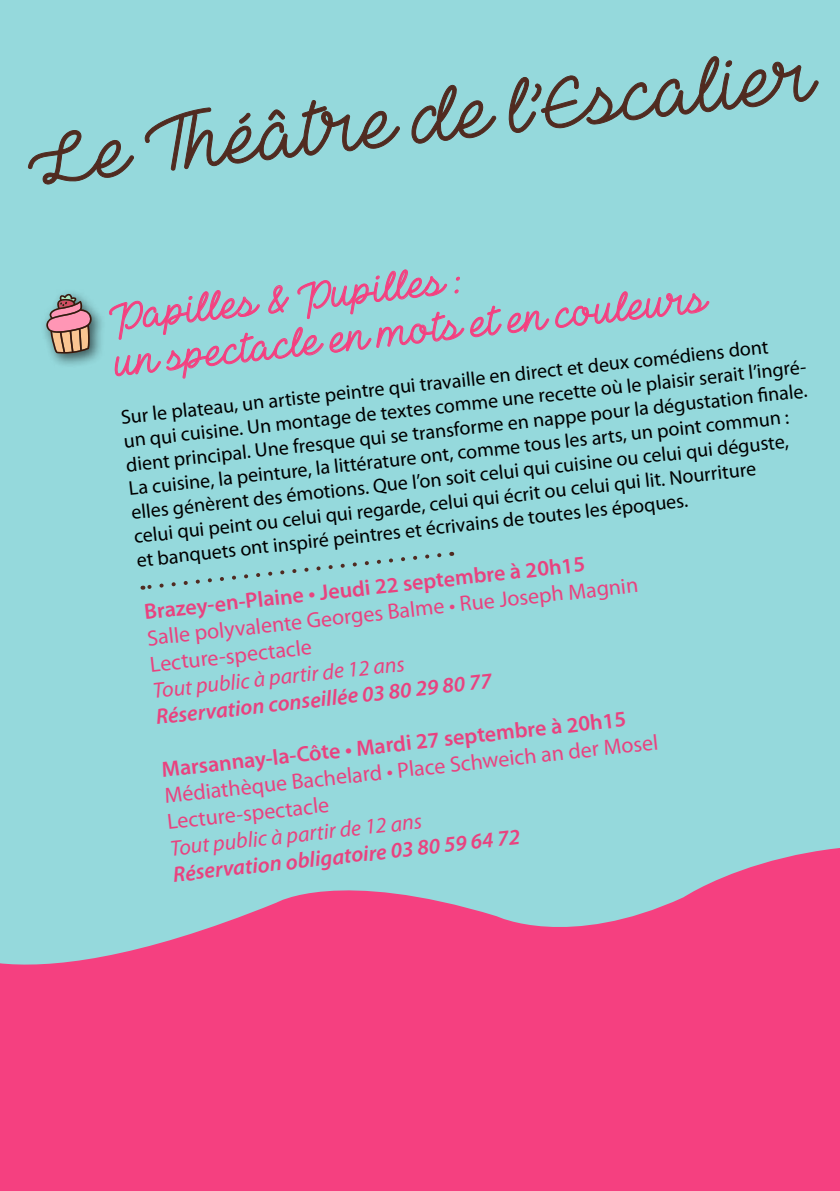
<style>
.page{position:relative;width:840px;height:1191px;background:#fff}
.page>*{position:absolute;margin:0;border:0;box-sizing:border-box;transform-origin:0 0}
.t1{font:72px "The Heart Maze Demo";color:#512b20}
.t2{font:38px/45px "The Heart Maze Demo";color:#f54080}
.t3{font:22px/27px "Myriad Pro";color:#e9427f}
.t4{font:600 22px "Myriad Pro";color:#e9427f}
.t5{font:italic 600 22px "Myriad Pro";color:#e9427f}
.t6{font:italic 22px "Myriad Pro";color:#e9427f}
.t7{font:20px/24px "Myriad Pro";color:#000}
</style>
<div class="page">
<div style="left:0;top:0;width:839px;height:994px;background:#95d9dc"></div>
<svg style="left:28px;top:130px;width:106px;height:55px"></svg>
<svg style="left:144px;top:100px;width:256px;height:71px"></svg>
<svg style="left:411px;top:84px;width:85px;height:60px"></svg>
<svg style="left:508px;top:56px;width:310px;height:77px"></svg>
<div style="left:0;top:1017px;width:839px;height:174px;background:#f54080"></div>
<div style="left:40px;top:287px;width:66px;height:81px;background:#000;opacity:.6"></div>
<svg style="left:46px;top:294px;width:46px;height:60px"></svg>
<svg style="left:0;top:848px;width:839px;height:169px;fill:#f54080"></svg>
<svg style="left:109px;top:269px;width:392px;height:110px"></svg>
<svg style="left:507px;top:291px;width:202px;height:43px"></svg>
<svg style="left:142px;top:553px;width:300px;height:37px"></svg>
<h1 class="t1" style="left:23px;top:117px;width:792px;rotate:-6deg">Le Théâtre de l’Escalier</h1>
<h2 class="t2" style="left:108px;top:294px;width:596px;rotate:-6deg">Papilles &amp; Pupilles :<br>un spectacle en mots et en couleurs</h2>
<p class="t7" style="left:119px;top:403px;width:691px;rotate:-6deg">Sur le plateau, un artiste peintre qui travaille en direct et deux comédiens dont<br>un qui cuisine. Un montage de textes comme une recette où le plaisir serait l’ingré&shy;dient principal. Une fresque qui se transforme en nappe pour la dégustation fi nale.<br>La cuisine, la peinture, la littérature ont, comme tous les arts, un point commun : elles génèrent des émotions. Que l’on soit celui qui cuisine ou celui qui déguste, celui qui peint ou celui qui regarde, celui qui écrit ou celui qui lit. Nourriture<br>et banquets ont inspiré peintres et écrivains de toutes les époques.</p>
<p class="t4" style="left:143px;top:597px;width:444px;rotate:-6deg">Brazey-en-Plaine • Jeudi 22 septembre à 20h15</p>
<p class="t3" style="left:146px;top:623px;width:495px;rotate:-6deg">Salle polyvalente Georges Balme • Rue Joseph Magnin<br>Lecture-spectacle</p>
<p class="t6" style="left:151px;top:676px;width:254px;rotate:-6deg">Tout public à partir de 12 ans</p>
<p class="t5" style="left:154px;top:702px;width:339px;rotate:-6deg">Réservation conseillée 03 80 29 80 77</p>
<p class="t4" style="left:160px;top:754px;width:468px;rotate:-6deg">Marsannay-la-Côte • Mardi 27 septembre à 20h15</p>
<p class="t3" style="left:163px;top:781px;width:497px;rotate:-6deg">Médiathèque Bachelard • Place Schweich an der Mosel<br>Lecture-spectacle</p>
<p class="t6" style="left:169px;top:834px;width:254px;rotate:-6deg">Tout public à partir de 12 ans</p>
<p class="t5" style="left:171px;top:860px;width:350px;rotate:-6deg">Réservation obligatoire 03 80 59 64 72</p>
</div>
